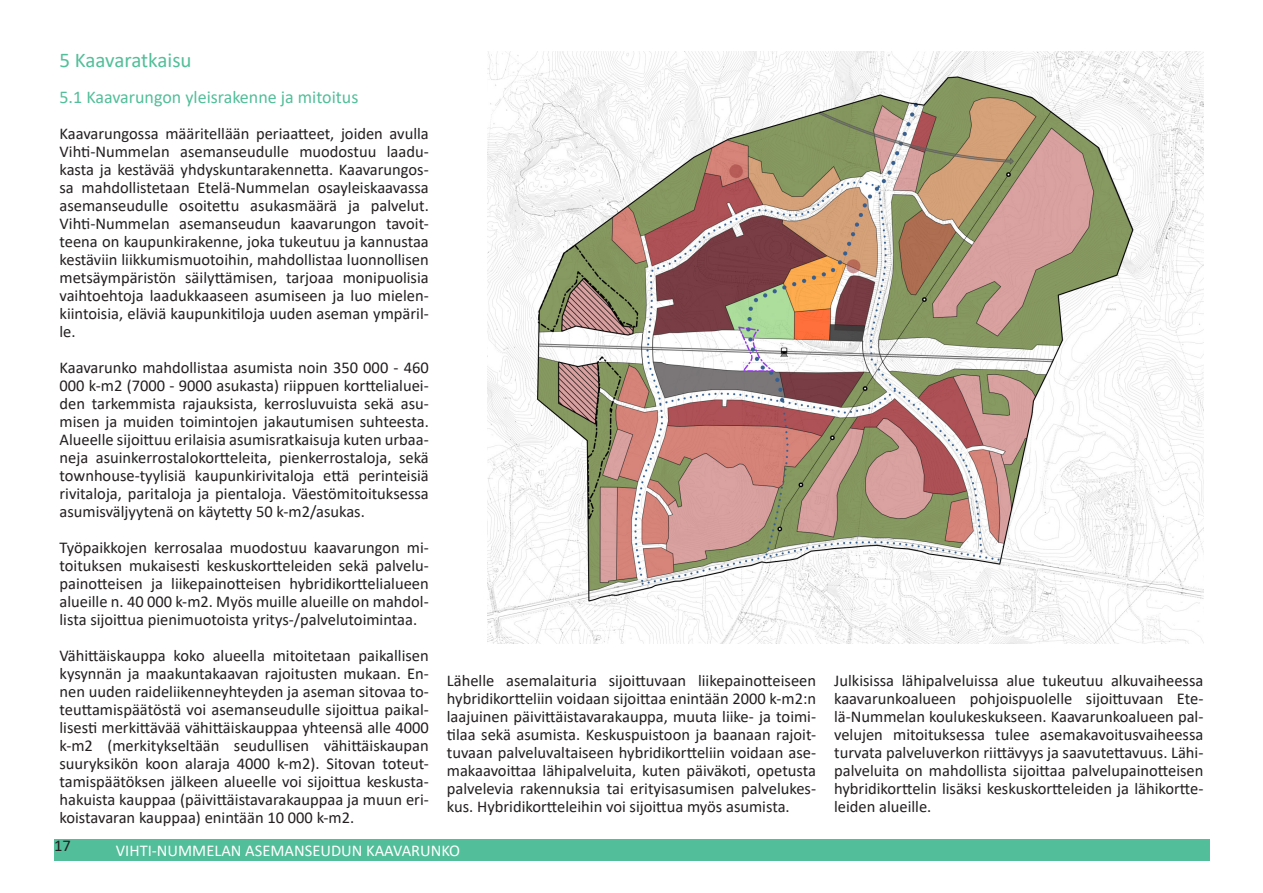
<style>
.page{position:relative;width:1263px;height:893px;background:#fff}
.page>*{position:absolute;margin:0;border:0;box-sizing:border-box;transform-origin:0 0}
.Otsikko1{font:21px "Calibri";letter-spacing:-.005em;color:#52be9a}
.Otsikko1_1{font:18px "Calibri";color:#52be9a}
.Leipateksti{font:16.5px/18px "Calibri";color:#231f20;text-align:justify}
.t1{font:16.5px "Calibri";color:#fff}
</style>
<div class="page">
<div style="left:54px;top:839px;width:1156px;height:21px;background:#52be9a"></div>
<img style="left:487px;top:51px;width:716px;height:592px">
<p class="Otsikko1" style="left:60px;top:45px;width:134px">5 Kaavaratkaisu</p>
<p class="Otsikko1_1" style="left:60px;top:84px;width:300px">5.1 Kaavarungon yleisrakenne ja mitoitus</p>
<p class="Leipateksti" style="left:60px;top:124px;width:371px">Kaavarungossa määritellään periaatteet, joiden avulla Vihti-Nummelan asemanseudulle muodostuu laadu&shy;kasta ja kestävää yhdyskuntarakennetta. Kaavarungos&shy;sa mahdollistetaan Etelä-Nummelan osayleiskaavassa asemanseudulle osoitettu asukasmäärä ja palvelut.<br>Vihti-Nummelan asemanseudun kaavarungon tavoit&shy;teena on kaupunkirakenne, joka tukeutuu ja kannustaa kestäviin liikkumismuotoihin, mahdollistaa luonnollisen metsäympäristön säilyttämisen, tarjoaa monipuolisia vaihtoehtoja laadukkaaseen asumiseen ja luo mielen&shy;kiintoisia, eläviä kaupunkitiloja uuden aseman ympäril&shy;le.</p>
<p class="Leipateksti" style="left:60px;top:358px;width:371px">Kaavarunko mahdollistaa asumista noin 350 000 - 460<br>000 k-m2 (7000 - 9000 asukasta) riippuen korttelialuei&shy;den tarkemmista rajauksista, kerrosluvuista sekä asu&shy;misen ja muiden toimintojen jakautumisen suhteesta.<br>Alueelle sijoittuu erilaisia asumisratkaisuja kuten urbaa&shy;neja asuinkerrostalokortteleita, pienkerrostaloja, sekä townhouse-tyylisiä kaupunkirivitaloja että perinteisiä rivitaloja, paritaloja ja pientaloja. Väestömitoituksessa asumisväljyytenä on käytetty 50 k-m2/asukas.</p>
<p class="Leipateksti" style="left:60px;top:538px;width:371px">Työpaikkojen kerrosalaa muodostuu kaavarungon mi&shy;toituksen mukaisesti keskuskortteleiden sekä palvelu&shy;painotteisen ja liikepainotteisen hybridikorttelialueen alueille n. 40 000 k-m2. Myös muille alueille on mahdol&shy;lista sijoittua pienimuotoista yritys-/palvelutoimintaa.</p>
<p class="Leipateksti" style="left:60px;top:646px;width:371px">Vähittäiskauppa koko alueella mitoitetaan paikallisen kysynnän ja maakuntakaavan rajoitusten mukaan. En&shy;nen uuden raideliikenneyhteyden ja aseman sitovaa to&shy;teuttamispäätöstä voi asemanseudulle sijoittua paikal&shy;lisesti merkittävää vähittäiskauppaa yhteensä alle 4000 k-m2 (merkitykseltään seudullisen vähittäiskaupan suuryksikön koon alaraja 4000 k-m2). Sitovan toteut&shy;tamispäätöksen jälkeen alueelle voi sijoittua keskusta&shy;hakuista kauppaa (päivittäistavarakauppaa ja muun eri&shy;koistavaran kauppaa) enintään 10 000 k-m2.</p>
<p class="Leipateksti" style="left:447px;top:671px;width:371px">Lähelle asemalaituria sijoittuvaan liikepainotteiseen hybridikortteliin voidaan sijoittaa enintään 2000 k-m2:n laajuinen päivittäistavarakauppa, muuta liike- ja toimi&shy;tilaa sekä asumista. Keskuspuistoon ja baanaan rajoit&shy;tuvaan palveluvaltaiseen hybridikortteliin voidaan ase&shy;makaavoittaa lähipalveluita, kuten päiväkoti, opetusta palvelevia rakennuksia tai erityisasumisen palvelukes&shy;kus. Hybridikortteleihin voi sijoittua myös asumista.</p>
<p class="Leipateksti" style="left:834px;top:671px;width:371px">Julkisissa lähipalveluissa alue tukeutuu alkuvaiheessa kaavarunkoalueen pohjoispuolelle sijoittuvaan Ete&shy;lä-Nummelan koulukeskukseen. Kaavarunkoalueen pal&shy;velujen mitoituksessa tulee asemakavoitusvaiheessa turvata palveluverkon riittävyys ja saavutettavuus. Lähi&shy;palveluita on mahdollista sijoittaa palvelupainotteisen hybridikorttelin lisäksi keskuskortteleiden ja lähikortte&shy;leiden alueille.</p>
<p class="Leipateksti" style="left:54px;top:836px;width:18px">17</p>
<p class="t1" style="left:116px;top:839px;width:346px">VIHTI-NUMMELAN ASEMANSEUDUN KAAVARUNKO</p>
</div>
